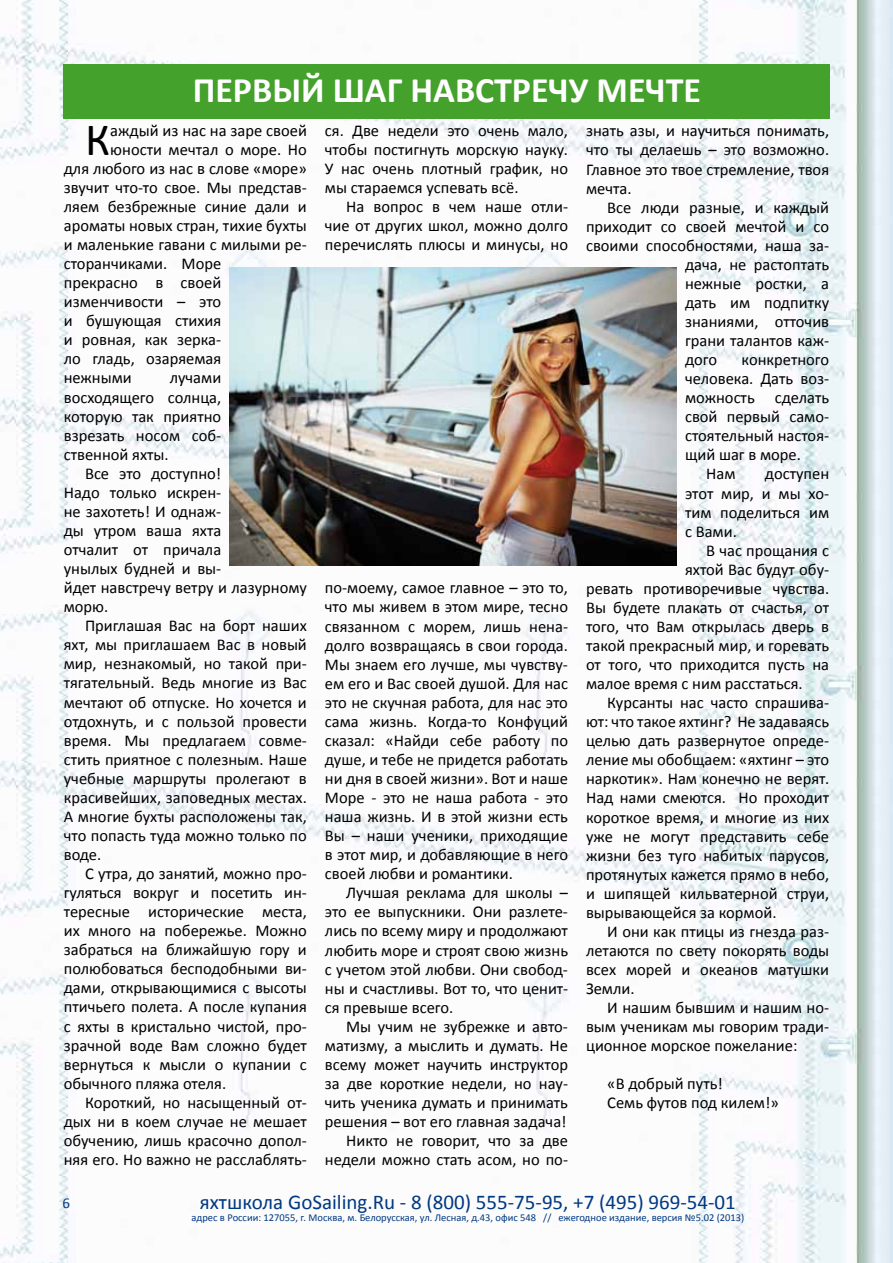
<style>
.page{position:relative;width:893px;height:1263px;background:#fff}
.page>*{position:absolute;margin:0;border:0;box-sizing:border-box;transform-origin:0 0}
.t1{font:46.5px "Calibri";color:#000}
.t2{font:700 36px "Calibri";color:#fff}
.t3{font:21px "Calibri";color:#003882}
.t4{font:16.5px/19px "Calibri";color:#000;text-align:justify}
.t5{font:15px "Calibri";color:#003882}
.t6{font:10.5px "Calibri";color:#003882}
</style>
<div class="page">
<img style="left:0;top:0;width:893px;height:1263px">
<div style="left:64px;top:64px;width:766px;height:55px;background:#44a12b"></div>
<img style="left:230px;top:268px;width:447px;height:297px">
<h2 class="t2" style="left:193px;top:67px;width:510px">ПЕРВЫЙ ШАГ НАВСТРЕЧУ МЕЧТЕ</h2>
<h1 class="t1" style="left:85px;top:110px;width:27px">К</h1>
<p class="t4" style="left:110px;top:120px;width:198px">аждый из нас на заре своей</p>
<p class="t4" style="left:110px;top:139px;width:198px">юности мечтал о море. Но</p>
<p class="t4" style="left:64px;top:158px;width:245px">для любого из нас в слове «море»</p>
<p class="t4" style="left:64px;top:177px;width:245px">звучит что-то свое. Мы представ-</p>
<p class="t4" style="left:64px;top:196px;width:245px">ляем безбрежные синие дали и</p>
<p class="t4" style="left:64px;top:215px;width:245px">ароматы новых стран, тихие бухты</p>
<p class="t4" style="left:64px;top:234px;width:245px">и маленькие гавани с милыми ре-</p>
<p class="t4" style="left:64px;top:253px;width:159px">сторанчиками. Море</p>
<p class="t4" style="left:64px;top:272px;width:159px">прекрасно в своей</p>
<p class="t4" style="left:64px;top:291px;width:159px">изменчивости – это</p>
<p class="t4" style="left:64px;top:310px;width:159px">и бушующая стихия</p>
<p class="t4" style="left:64px;top:330px;width:159px">и ровная, как зерка-</p>
<p class="t4" style="left:64px;top:349px;width:159px">ло гладь, озаряемая</p>
<p class="t4" style="left:64px;top:368px;width:70px">нежными</p>
<p class="t4" style="left:64px;top:368px;width:159px;text-indent:106px">лучами восходящего солнца, которую так приятно взрезать носом соб&shy;ственной яхты.</p>
<p class="t4" style="left:64px;top:463px;width:245px;text-align:left;text-indent:21px">Все это доступно!<br>Надо только искрен-<br>не захотеть! И однаж-<br>ды утром ваша яхта<br>отчалит от причала<br>унылых будней и вы-<br>йдет навстречу ветру и лазурному морю.</p>
<p class="t4" style="left:64px;top:615px;width:245px;text-indent:21px">Приглашая Вас на борт наших яхт, мы приглашаем Вас в новый мир, незнакомый, но такой при&shy;тягательный. Ведь многие из Вас мечтают об отпуске. Но хочется и отдохнуть, и с пользой провести время. Мы предлагаем совме&shy;стить приятное с полезным. Наше учебные маршруты пролегают в красивейших, заповедных местах.<br>А многие бухты расположены так, что попасть туда можно только по воде.</p>
<p class="t4" style="left:64px;top:863px;width:245px;text-indent:21px">С утра, до занятий, можно про&shy;гуляться вокруг и посетить ин&shy;тересные исторические места, их много на побережье. Можно забраться на ближайшую гору и полюбоваться бесподобными ви&shy;дами, открывающимися с высоты птичьего полета. А после купания с яхты в кристально чистой, про&shy;зрачной воде Вам сложно будет вернуться к мысли о купании с обычного пляжа отеля.</p>
<p class="t4" style="left:64px;top:1092px;width:245px;text-indent:21px">Короткий, но насыщенный от&shy;дых ни в коем случае не мешает обучению, лишь красочно допол&shy;няя его. Но важно не расслаблять-</p>
<p class="t4" style="left:325px;top:120px;width:245px">ся. Две недели это очень мало, чтобы постигнуть морскую науку.<br>У нас очень плотный график, но мы стараемся успевать всё.</p>
<p class="t4" style="left:325px;top:197px;width:245px;text-indent:21px">На вопрос в чем наше отли&shy;чие от других школ, можно долго перечислять плюсы и минусы, но</p>
<p class="t4" style="left:325px;top:578px;width:245px">по-моему, самое главное – это то, что мы живем в этом мире, тесно связанном с морем, лишь нена&shy;долго возвращаясь в свои города.<br>Мы знаем его лучше, мы чувству&shy;ем его и Вас своей душой. Для нас это не скучная работа, для нас это сама жизнь. Когда-то Конфуций сказал: «Найди себе работу по душе, и тебе не придется работать ни дня в своей жизни». Вот и наше Море - это не наша работа - это наша жизнь. И в этой жизни есть Вы – наши ученики, приходящие в этот мир, и добавляющие в него своей любви и романтики.</p>
<p class="t4" style="left:325px;top:882px;width:245px;text-indent:21px">Лучшая реклама для школы – это ее выпускники. Они разлете&shy;лись по всему миру и продолжают любить море и строят свою жизнь с учетом этой любви. Они свобод&shy;ны и счастливы. Вот то, что ценит&shy;ся превыше всего.</p>
<p class="t4" style="left:325px;top:1016px;width:245px;text-align:right">Мы учим не зубрежке и авто&shy;матизму, а мыслить и думать. Не всему может научить инструктор за две короткие недели, но нау&shy;чить ученика думать и принимать решения – вот его главная задача!<br>Никто не говорит, что за две недели можно стать асом, но по-</p>
<p class="t4" style="left:586px;top:121px;width:245px">знать азы, и научиться понимать, что ты делаешь – это возможно.<br>Главное это твое стремление, твоя мечта.</p>
<p class="t4" style="left:607px;top:197px;width:223px">Все люди разные, и каждый</p>
<p class="t4" style="left:586px;top:216px;width:245px">приходит со своей мечтой и со</p>
<p class="t4" style="left:586px;top:235px;width:245px">своими способностями, наша за-</p>
<p class="t4" style="left:685px;top:254px;width:146px">дача, не растоптать</p>
<p class="t4" style="left:685px;top:273px;width:146px">нежные ростки, а</p>
<p class="t4" style="left:685px;top:292px;width:146px">дать им подпитку</p>
<p class="t4" style="left:685px;top:311px;width:146px">знаниями, отточив</p>
<p class="t4" style="left:685px;top:330px;width:146px">грани талантов каж-</p>
<p class="t4" style="left:685px;top:349px;width:33px">дого</p>
<p class="t4" style="left:742px;top:349px;width:89px">конкретного</p>
<p class="t4" style="left:685px;top:368px;width:146px">человека. Дать воз-</p>
<p class="t4" style="left:685px;top:387px;width:146px">можность сделать</p>
<p class="t4" style="left:685px;top:406px;width:146px">свой первый само-</p>
<p class="t4" style="left:685px;top:426px;width:146px">стоятельный настоя-</p>
<p class="t4" style="left:685px;top:445px;width:117px">щий шаг в море.</p>
<p class="t4" style="left:706px;top:464px;width:31px">Нам</p>
<p class="t4" style="left:685px;top:464px;width:146px;text-indent:80px">доступен этот мир, и мы хо&shy;тим поделиться им с Вами.</p>
<p class="t4" style="left:706px;top:540px;width:124px">В час прощания с</p>
<p class="t4" style="left:685px;top:559px;width:146px">яхтой Вас будут обу-</p>
<p class="t4" style="left:586px;top:578px;width:245px">ревать противоречивые чувства.</p>
<p class="t4" style="left:586px;top:597px;width:245px">Вы будете плакать от счастья, от</p>
<p class="t4" style="left:586px;top:616px;width:245px">того, что Вам открылась дверь в</p>
<p class="t4" style="left:586px;top:635px;width:245px">такой прекрасный мир, и горевать</p>
<p class="t4" style="left:586px;top:654px;width:245px">от того, что приходится пусть на</p>
<p class="t4" style="left:586px;top:673px;width:218px">малое время с ним расстаться.</p>
<p class="t4" style="left:607px;top:692px;width:223px">Курсанты нас часто спрашива-</p>
<p class="t4" style="left:586px;top:711px;width:245px">ют: что такое яхтинг? Не задаваясь</p>
<p class="t4" style="left:586px;top:730px;width:245px">целью дать развернутое опреде-</p>
<p class="t4" style="left:586px;top:749px;width:245px">ление мы обобщаем: «яхтинг – это</p>
<p class="t4" style="left:586px;top:769px;width:245px">наркотик». Нам конечно не верят.</p>
<p class="t4" style="left:586px;top:788px;width:245px">Над нами смеются. Но проходит</p>
<p class="t4" style="left:586px;top:807px;width:245px">короткое время, и многие из них</p>
<p class="t4" style="left:586px;top:826px;width:245px">уже не могут представить себе</p>
<p class="t4" style="left:586px;top:845px;width:245px">жизни без туго набитых парусов,</p>
<p class="t4" style="left:586px;top:864px;width:245px">протянутых кажется прямо в небо,</p>
<p class="t4" style="left:586px;top:883px;width:245px">и шипящей кильватерной струи,</p>
<p class="t4" style="left:586px;top:902px;width:192px">вырывающейся за кормой.</p>
<p class="t4" style="left:607px;top:921px;width:223px">И они как птицы из гнезда раз-</p>
<p class="t4" style="left:586px;top:940px;width:245px">летаются по свету покорять воды</p>
<p class="t4" style="left:586px;top:959px;width:245px">всех морей и океанов матушки</p>
<p class="t4" style="left:586px;top:978px;width:50px">Земли.</p>
<p class="t4" style="left:607px;top:997px;width:223px">И нашим бывшим и нашим но-</p>
<p class="t4" style="left:586px;top:1016px;width:245px">вым ученикам мы говорим тради-</p>
<p class="t4" style="left:586px;top:1035px;width:213px">ционное морское пожелание:</p>
<p class="t4" style="left:607px;top:1073px;width:173px">«В добрый путь!<br>Семь футов под килем!»</p>
<p class="t5" style="left:62px;top:1194px;width:9px">6</p>
<p class="t3" style="left:200px;top:1188px;width:537px">яхтшкола GoSailing.Ru - 8 (800) 555-75-95, +7 (495) 969-54-01</p>
<p class="t6" style="left:192px;top:1211px;width:554px">адрес в России: 127055, г. Москва, м. Белорусская, ул. Лесная, д.43, офис 548 // ежегодное издание, версия №5.02 (2013)</p>
</div>
